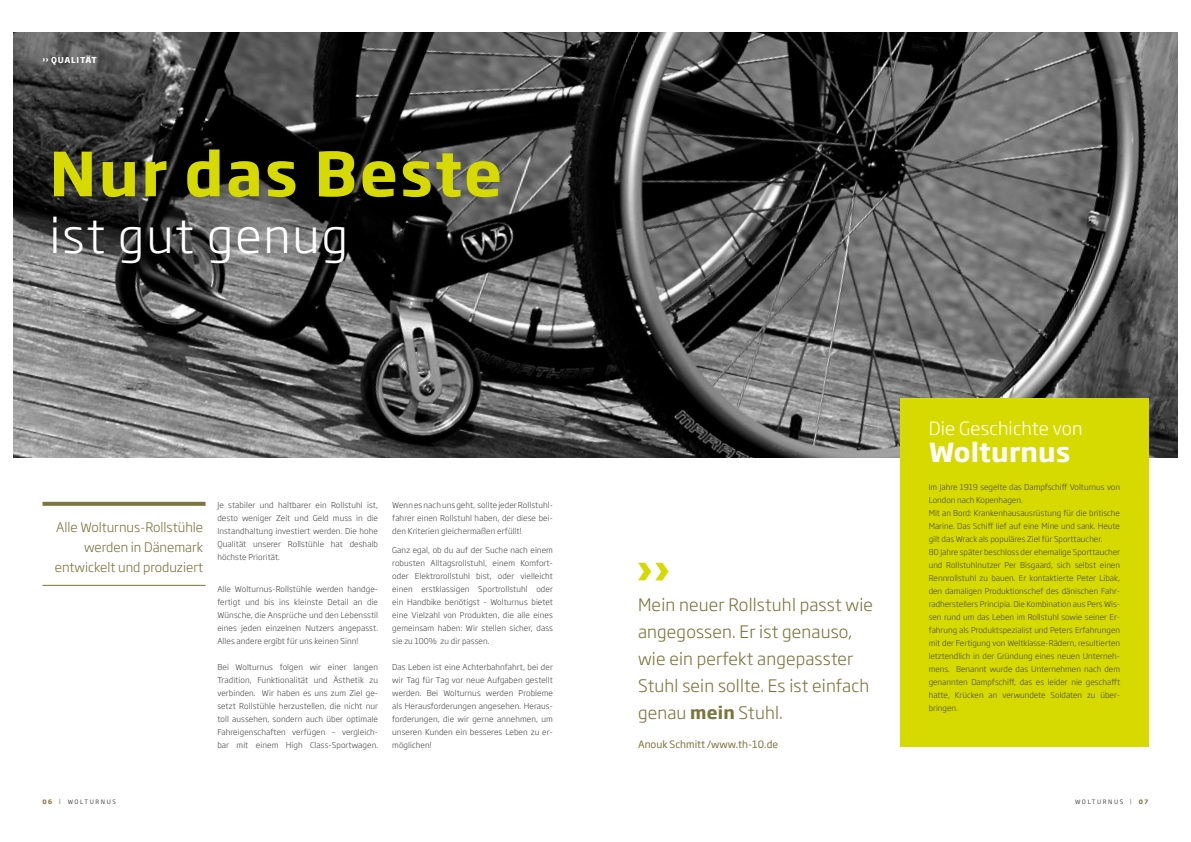
<style>
.page{position:relative;width:1191px;height:842px;background:#fff}
.page>*{position:absolute;margin:0;border:0;box-sizing:border-box;transform-origin:0 0}
.t1{font:700 60px "Soho Gothic Pro";letter-spacing:.04em;color:#d7da00}
.t2{font:300 47px "Soho Gothic Pro";letter-spacing:.04em;color:#fff}
.t3{font:700 26px "Soho Gothic Pro";color:#fff}
.t4{font:300 18px "Soho Gothic Pro";letter-spacing:.01em;color:#fff}
.t5{font:300 17px/27px "Soho Gothic Pro";letter-spacing:.01em;color:#7b753e}
.t6{font:300 13px/20px "Soho Gothic Pro";color:#7b753e;text-align:right}
.t7{font:10px "Soho Gothic Pro";color:#7b753e}
.t8{font:300 8px/13px "Soho Gothic Pro";color:#4a4a49;text-align:justify}
.t9{font:700 8px "Soho Gothic Pro";letter-spacing:.095em;color:#fff}
.t10{font:6px "Soho Gothic Pro";letter-spacing:.265em;color:#4a4a49}
.t11{font:700 6px "Soho Gothic Pro";color:#7b753e}
.s1{font-weight:700}
.s2{font-weight:700;color:#7b753e}
</style>
<div class="page">
<img style="left:14px;top:33px;width:1163px;height:425px">
<div style="left:900px;top:398px;width:248px;height:348px;background:#d7da00"></div>
<svg style="left:638px;top:563px;width:30px;height:17px"></svg>
<svg style="left:43px;top:502px;width:163px;height:4px"></svg>
<hr style="left:43px;top:585px;width:163px;height:1px;background:#7b753e">
<svg style="left:43px;top:58px;width:5px;height:4px"></svg>
<p class="t9" style="left:51px;top:54px;width:47px">QUALITÄT</p>
<h1 class="t1" style="left:50px;top:126px;width:454px">Nur das Beste</h1>
<h2 class="t2" style="left:50px;top:199px;width:300px">ist gut genug</h2>
<h3 class="t6" style="left:55px;top:516px;width:150px">Alle Wolturnus-Rollstühle werden in Dänemark entwickelt und produziert</h3>
<p class="t8" style="left:217px;top:498px;width:162px">Je stabiler und haltbarer ein Rollstuhl ist, desto weniger Zeit und Geld muss in die Instandhaltung investiert werden. Die hohe Qualität unserer Rollstühle hat deshalb höchste Priorität.</p>
<p class="t8" style="left:217px;top:582px;width:162px">Alle Wolturnus-Rollstühle werden handge&shy;fertigt und bis ins kleinste Detail an die Wünsche, die Ansprüche und den Lebensstil eines jeden einzelnen Nutzers angepasst.<br>Alles andere ergibt für uns keinen Sinn!</p>
<p class="t8" style="left:217px;top:660px;width:162px">Bei Wolturnus folgen wir einer langen Tradition, Funktionalität und Ästhetik zu verbinden. Wir haben es uns zum Ziel ge&shy;setzt Rollstühle herzustellen, die nicht nur toll aussehen, sondern auch über optimale Fahreigenschaften verfügen – vergleich&shy;bar mit einem High Class-Sportwagen.</p>
<p class="t8" style="left:392px;top:498px;width:162px">Wenn es nach uns geht, sollte jeder Rollstuhl&shy;fahrer einen Rollstuhl haben, der diese bei&shy;den Kriterien gleichermaßen erfüllt!</p>
<p class="t8" style="left:392px;top:543px;width:162px">Ganz egal, ob du auf der Suche nach einem robusten Alltagsrollstuhl, einem Komfort&shy;oder Elektrorollstuhl bist, oder vielleicht einen erstklassigen Sportrollstuhl oder ein Handbike benötigst - Wolturnus bietet eine Vielzahl von Produkten, die alle eines gemeinsam haben: Wir stellen sicher, dass sie zu 100% zu dir passen.</p>
<p class="t8" style="left:392px;top:660px;width:162px">Das Leben ist eine Achterbahnfahrt, bei der wir Tag für Tag vor neue Aufgaben gestellt werden. Bei Wolturnus werden Probleme als Herausforderungen angesehen. Heraus&shy;forderungen, die wir gerne annehmen, um unseren Kunden ein besseres Leben zu er&shy;möglichen!</p>
<h3 class="t5" style="left:638px;top:590px;width:236px">Mein neuer Rollstuhl passt wie angegossen. Er ist genauso, wie ein perfekt angepasster<br>Stuhl sein sollte. Es ist einfach genau <span class="s1">mein</span> Stuhl.</h3>
<p class="t7" style="left:638px;top:736px;width:142px">ANOUK SCHMITT /WWW.TH-10.DE</p>
<h3 class="t4" style="left:928px;top:414px;width:155px">Die Geschichte von</h3>
<h3 class="t3" style="left:928px;top:432px;width:143px">Wolturnus</h3>
<p class="t8" style="left:928px;top:480px;width:193px;text-align:left">Im Jahre 1919 segelte das Dampfschiff Volturnus von London nach Kopenhagen.<br>Mit an Bord: Krankenhausausrüstung für die britische Marine. Das Schiff lief auf eine Mine und sank. Heute gilt das Wrack als populäres Ziel für Sporttaucher.<br>80 Jahre später beschloss der ehemalige Sporttaucher und Rollstuhlnutzer Per Bisgaard, sich selbst einen Rennrollstuhl zu bauen. Er kontaktierte Peter Libak, den damaligen Produktionschef des dänischen Fahr&shy;radherstellers Principia. Die Kombination aus Pers Wis&shy;sen rund um das Leben im Rollstuhl sowie seiner Er&shy;fahrung als Produktspezialist und Peters Erfahrungen mit der Fertigung von Weltklasse-Rädern, resultierten letztendlich in der Gründung eines neuen Unterneh&shy;mens. Benannt wurde das Unternehmen nach dem genannten Dampfschiff, das es leider nie geschafft hatte, Krücken an verwundete Soldaten zu über&shy;bringen.</p>
<p class="t10" style="left:43px;top:797px;width:75px"><span class="s2">06</span> <sup>|</sup> WOLTURNUS</p>
<p class="t11" style="left:1130px;top:797px;width:20px"><sup>|</sup> 07</p>
<p class="t10" style="left:1075px;top:797px;width:50px">WOLTURNUS</p>
</div>
